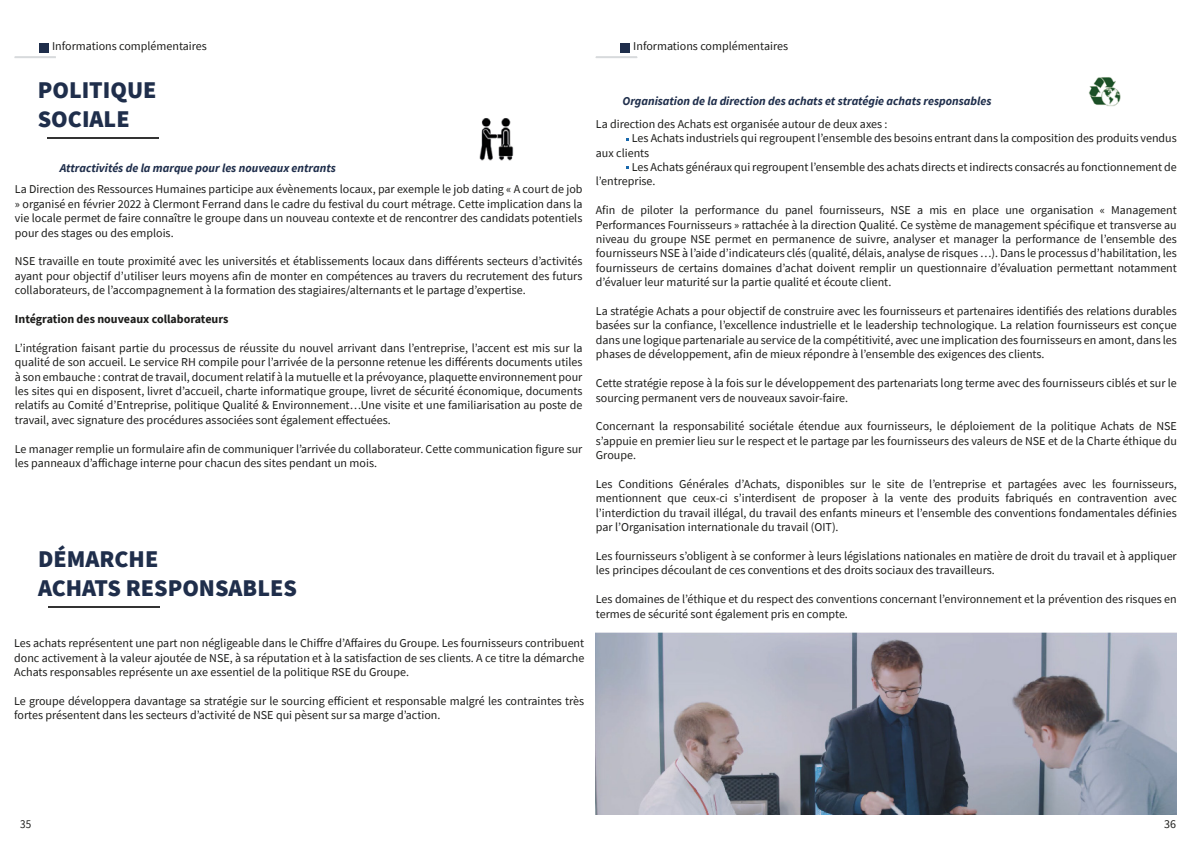
<style>
.page{position:relative;width:1191px;height:842px;background:#fff}
.page>*{position:absolute;margin:0;border:0;box-sizing:border-box;transform-origin:0 0}
.t1{font:900 24px/28.8px "Source Sans Pro";color:#1f2e4b}
.t2{font:12px/14.4px "Source Sans Pro";color:#1d1d1b;text-align:justify}
.t3{font:italic 700 12px "Source Sans Pro";color:#1f2e4b}
.t4{font:700 12px "Source Sans Pro";color:#1d1d1b}
.t5{font:12px "Source Sans Pro";color:#1d1d1b;scale:.92 1}
</style>
<div class="page">
<div style="left:620px;top:43px;width:10px;height:10px;background:#1f2e4b"></div>
<hr style="left:596px;top:56px;width:41px;height:2px;background:#d7dadc">
<img style="left:479px;top:118px;width:35px;height:43px">
<img style="left:1089px;top:77px;width:32px;height:30px">
<div style="left:39px;top:43px;width:10px;height:10px;background:#1f2e4b"></div>
<hr style="left:15px;top:56px;width:41px;height:2px;background:#d7dadc">
<hr style="left:48px;top:137px;width:111px;height:2px;background:#333">
<hr style="left:48px;top:606px;width:111px;height:2px;background:#333">
<img style="left:595px;top:633px;width:582px;height:181px">
<p class="t2" style="left:52px;top:39px;width:156px">Informations complémentaires</p>
<h1 class="t1" style="left:38px;top:75px;width:120px">POLITIQUE<br>SOCIALE</h1>
<p class="t3" style="left:60px;top:160px;width:277px">Attractivités de la marque pour les nouveaux entrants</p>
<p class="t2" style="left:15px;top:182px;width:569px">La Direction des Ressources Humaines participe aux évènements locaux, par exemple le job dating « A court de job » organisé en février 2022 à Clermont Ferrand dans le cadre du festival du court métrage. Cette implication dans la vie locale permet de faire connaître le groupe dans un nouveau contexte et de rencontrer des candidats potentiels pour des stages ou des emplois.</p>
<p class="t2" style="left:15px;top:254px;width:569px">NSE travaille en toute proximité avec les universités et établissements locaux dans différents secteurs d’activités ayant pour objectif d’utiliser leurs moyens afin de monter en compétences au travers du recrutement des futurs collaborateurs, de l’accompagnement à la formation des stagiaires/alternants et le partage d’expertise.</p>
<p class="t4" style="left:15px;top:311px;width:215px">Intégration des nouveaux collaborateurs</p>
<p class="t2" style="left:15px;top:340px;width:569px">L’intégration faisant partie du processus de réussite du nouvel arrivant dans l’entreprise, l’accent est mis sur la qualité de son accueil. Le service RH compile pour l’arrivée de la personne retenue les différents documents utiles à son embauche : contrat de travail, document relatif à la mutuelle et la prévoyance, plaquette environnement pour les sites qui en disposent, livret d’accueil, charte informatique groupe, livret de sécurité économique, documents relatifs au Comité d’Entreprise, politique Qualité &amp; Environnement…Une visite et une familiarisation au poste de travail, avec signature des procédures associées sont également effectuées.</p>
<p class="t2" style="left:15px;top:441px;width:569px">Le manager remplie un formulaire afin de communiquer l’arrivée du collaborateur. Cette communication figure sur les panneaux d’affichage interne pour chacun des sites pendant un mois.</p>
<h1 class="t1" style="left:38px;top:544px;width:260px">DÉMARCHE<br>ACHATS RESPONSABLES</h1>
<p class="t2" style="left:14px;top:636px;width:571px">Les achats représentent une part non négligeable dans le Chiffre d’Affaires du Groupe. Les fournisseurs contribuent donc activement à la valeur ajoutée de NSE, à sa réputation et à la satisfaction de ses clients. A ce titre la démarche Achats responsables représente un axe essentiel de la politique RSE du Groupe.</p>
<p class="t2" style="left:14px;top:694px;width:571px">Le groupe développera davantage sa stratégie sur le sourcing efficient et responsable malgré les contraintes très fortes présentent dans les secteurs d’activité de NSE qui pèsent sur sa marge d’action.</p>
<p class="t2" style="left:633px;top:39px;width:156px">Informations complémentaires</p>
<p class="t3" style="left:622px;top:93px;width:370px">Organisation de la direction des achats et stratégie achats responsables</p>
<p class="t2" style="left:596px;top:117px;width:293px">La direction des Achats est organisée autour de deux axes :</p>
<p class="t2" style="left:632px;top:131px;width:546px">Les Achats industriels qui regroupent l’ensemble des besoins entrant dans la composition des produits vendus</p>
<p class="t2" style="left:596px;top:145px;width:55px">aux clients</p>
<p class="t2" style="left:632px;top:160px;width:546px">Les Achats généraux qui regroupent l’ensemble des achats directs et indirects consacrés au fonctionnement de</p>
<p class="t2" style="left:596px;top:174px;width:61px">l’entreprise.</p>
<p class="t2" style="left:596px;top:203px;width:582px">Afin de piloter la performance du panel fournisseurs, NSE a mis en place une organisation « Management Performances Fournisseurs » rattachée à la direction Qualité. Ce système de management spécifique et transverse au niveau du groupe NSE permet en permanence de suivre, analyser et manager la performance de l’ensemble des fournisseurs NSE à l’aide d’indicateurs clés (qualité, délais, analyse de risques …). Dans le processus d’habilitation, les fournisseurs de certains domaines d’achat doivent remplir un questionnaire d’évaluation permettant notamment d’évaluer leur maturité sur la partie qualité et écoute client.</p>
<p class="t2" style="left:596px;top:304px;width:582px">La stratégie Achats a pour objectif de construire avec les fournisseurs et partenaires identifiés des relations durables basées sur la confiance, l’excellence industrielle et le leadership technologique. La relation fournisseurs est conçue dans une logique partenariale au service de la compétitivité, avec une implication des fournisseurs en amont, dans les phases de développement, afin de mieux répondre à l’ensemble des exigences des clients.</p>
<p class="t2" style="left:596px;top:376px;width:582px">Cette stratégie repose à la fois sur le développement des partenariats long terme avec des fournisseurs ciblés et sur le sourcing permanent vers de nouveaux savoir-faire.</p>
<p class="t2" style="left:596px;top:419px;width:582px">Concernant la responsabilité sociétale étendue aux fournisseurs, le déploiement de la politique Achats de NSE s’appuie en premier lieu sur le respect et le partage par les fournisseurs des valeurs de NSE et de la Charte éthique du Groupe.</p>
<p class="t2" style="left:596px;top:477px;width:582px">Les Conditions Générales d’Achats, disponibles sur le site de l’entreprise et partagées avec les fournisseurs, mentionnent que ceux-ci s’interdisent de proposer à la vente des produits fabriqués en contravention avec l’interdiction du travail illégal, du travail des enfants mineurs et l’ensemble des conventions fondamentales définies par l’Organisation internationale du travail (OIT).</p>
<p class="t2" style="left:596px;top:549px;width:582px">Les fournisseurs s’obligent à se conformer à leurs législations nationales en matière de droit du travail et à appliquer les principes découlant de ces conventions et des droits sociaux des travailleurs.</p>
<p class="t2" style="left:596px;top:592px;width:582px">Les domaines de l’éthique et du respect des conventions concernant l’environnement et la prévention des risques en termes de sécurité sont également pris en compte.</p>
<p class="t5" style="left:20px;top:816px;width:13px">35</p>
<p class="t2" style="left:1164px;top:817px;width:13px">36</p>
</div>
